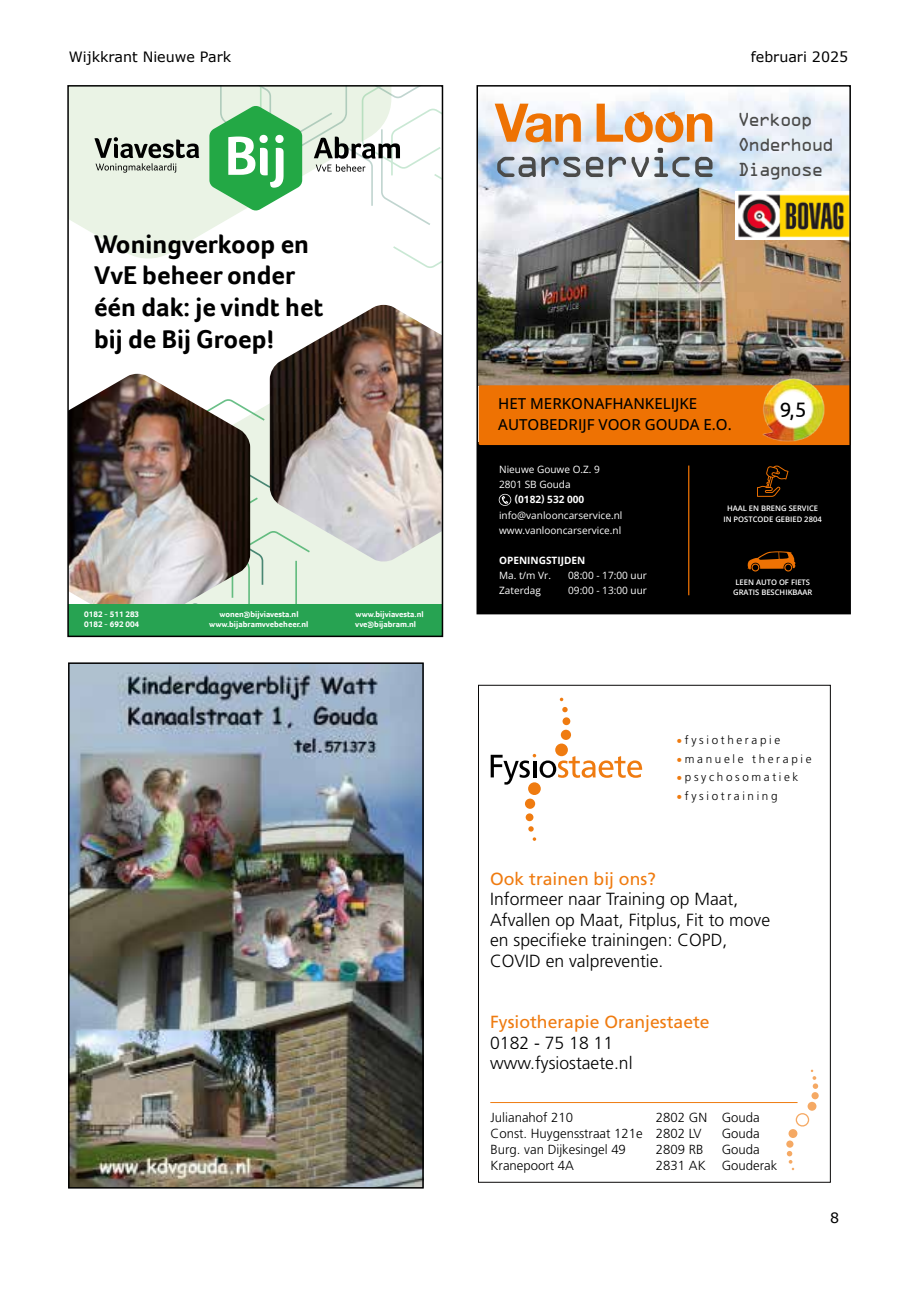
<style>
.page{position:relative;width:919px;height:1289px;background:#fff}
.page>*{position:absolute;margin:0;border:0;box-sizing:border-box;transform-origin:0 0}
.t1{font:700 26.4px/31.7px "Foco";color:#000}
.t2{font:20.85px "Ubuntu";color:#000}
.t3{font:300 17.55px/20.5px "Frutiger";color:#000}
.t4{font:17.55px "Frutiger";color:#ef7b10}
.t5{font:16.95px/25.2px "OCRA Std";letter-spacing:-.1em;color:#4a4a49}
.t6{font:500 15.15px/20.1px "Open Sans";color:#000}
.t7{font:14.25px "Verdana";color:#000}
.t8{font:300 13.2px/16px "Frutiger";color:#000}
.t9{font:300 11.7px "Frutiger";letter-spacing:.225em;color:#000}
.t10{font:10.05px/15.1px "Open Sans";color:#fff}
.t11{font:700 10.05px "Open Sans";color:#fff}
.t12{font:700 8.4px "Foco";color:#fff}
.t13{font:600 7.65px/10.5px "Open Sans";color:#fff;text-align:center}
.s1{font-weight:900;color:#ef7b10}
</style>
<div class="page">
<hr style="left:490px;top:1102px;width:307px;height:1px;background:#ef7b10">
<div style="left:528px;top:782px;width:12px;height:13px;background:#ef7b10;border-radius:50%"></div>
<div style="left:525px;top:798px;width:10px;height:10px;background:#ef7b10;border-radius:50%"></div>
<div style="left:525px;top:813px;width:8px;height:8px;background:#ef7b10;border-radius:50%"></div>
<svg style="left:528px;top:826px;width:5px;height:5px"></svg>
<div style="left:555px;top:743px;width:13px;height:13px;background:#ef7b10;border-radius:50%"></div>
<div style="left:560px;top:729px;width:11px;height:11px;background:#ef7b10;border-radius:50%"></div>
<div style="left:562px;top:717px;width:8px;height:8px;background:#ef7b10;border-radius:50%"></div>
<svg style="left:562px;top:707px;width:5px;height:5px"></svg>
<svg style="left:559px;top:697px;width:4px;height:4px"></svg>
<svg style="left:490px;top:753px;width:152px;height:31px"></svg>
<div style="left:788px;top:1129px;width:9px;height:8px;background:#f5a964;border-radius:50%"></div>
<div style="left:795px;top:1113px;width:14px;height:13px;border:1px solid #f5a964;border-radius:50%"></div>
<div style="left:786px;top:1140px;width:7px;height:7px;background:#f5a964;border-radius:50%"></div>
<svg style="left:786px;top:1150px;width:8px;height:20px"></svg>
<div style="left:807px;top:1101px;width:9px;height:9px;background:#f5a964;border-radius:50%"></div>
<div style="left:811px;top:1092px;width:7px;height:7px;background:#f5a964;border-radius:50%"></div>
<svg style="left:810px;top:1069px;width:8px;height:19px"></svg>
<img style="left:71px;top:665px;width:350px;height:520px">
<div style="left:68px;top:662px;width:356px;height:526px;border:2px solid #000"></div>
<div style="left:478px;top:441px;width:372px;height:172px;background:#000"></div>
<img style="left:479px;top:92px;width:368px;height:293px">
<svg style="left:494px;top:104px;width:86px;height:38px"></svg>
<svg style="left:596px;top:104px;width:116px;height:38px;background:#e9bb93"></svg>
<svg style="left:497px;top:157px;width:83px;height:20px;background:#959faa"></svg>
<svg style="left:586px;top:157px;width:62px;height:20px"></svg>
<svg style="left:654px;top:148px;width:35px;height:29px"></svg>
<svg style="left:695px;top:157px;width:17px;height:20px"></svg>
<div style="left:479px;top:385px;width:368px;height:60px;background:#ee7203"></div>
<img style="left:761px;top:376px;width:65px;height:69px">
<div style="left:775px;top:392px;width:35px;height:35px;background:#fff;border-radius:50%"></div>
<img style="left:735px;top:191px;width:112px;height:49px">
<svg style="left:498px;top:494px;width:13px;height:12px"></svg>
<svg style="left:747px;top:551px;width:48px;height:20px"></svg>
<svg style="left:757px;top:465px;width:31px;height:32px"></svg>
<hr style="left:688px;top:465px;width:1px;height:130px;background:#ee7203">
<div style="left:476px;top:85px;width:374px;height:529px;border:2px solid #000"></div>
<div style="left:317px;top:562px;width:123px;height:42px;background:#eaf3e5"></div>
<svg style="left:70px;top:88px;width:139px;height:171px;background:#ecf4e7"></svg>
<svg style="left:135px;top:373px;width:182px;height:231px;background:#e5f0e2"></svg>
<img style="left:70px;top:374px;width:180px;height:230px">
<div style="left:68px;top:604px;width:374px;height:32px;background:#27a352"></div>
<svg style="left:94px;top:137px;width:105px;height:36px;background:#a9b0a6"></svg>
<svg style="left:209px;top:88px;width:231px;height:180px"></svg>
<img style="left:270px;top:305px;width:170px;height:257px">
<div style="left:67px;top:85px;width:376px;height:552px;border:2px solid #000"></div>
<p class="t7" style="left:69px;top:47px;width:164px">Wijkkrant Nieuwe Park</p>
<p class="t7" style="left:750px;top:47px;width:99px">februari 2025</p>
<h1 class="t1" style="left:94px;top:228px;width:231px">Woningverkoop en<br>VvE beheer onder één dak: je vindt het bij de Bij Groep!</h1>
<p class="t12" style="left:84px;top:608px;width:57px">0182 - 511 283</p>
<p class="t12" style="left:219px;top:608px;width:81px">wonen@bijviavesta.nl</p>
<p class="t12" style="left:355px;top:608px;width:69px">www.bijviavesta.nl</p>
<p class="t12" style="left:84px;top:618px;width:57px">0182 - 692 004</p>
<p class="t12" style="left:209px;top:618px;width:100px">www.bijabramvvebeheer.nl</p>
<p class="t12" style="left:355px;top:618px;width:62px">vve@bijabram.nl</p>
<p class="t5" style="left:737px;top:108px;width:98px">Verkoop<br>Onderhoud<br>Diagnose</p>
<p class="t6" style="left:498px;top:393px;width:235px">HET MERKONAFHANKELIJKE<br>AUTOBEDRIJF VOOR GOUDA E.O.</p>
<p class="t2" style="left:779px;top:396px;width:28px">9,5</p>
<p class="t10" style="left:499px;top:462px;width:102px">Nieuwe Gouwe O.Z. 9<br>2801 SB Gouda</p>
<p class="t11" style="left:514px;top:493px;width:71px">(0182) 532 000</p>
<p class="t10" style="left:499px;top:507px;width:125px">info@vanlooncarservice.nl www.vanlooncarservice.nl</p>
<p class="t11" style="left:499px;top:553px;width:88px">OPENINGSTIJDEN</p>
<p class="t10" style="left:499px;top:567px;width:53px">Ma. t/m Vr.</p>
<p class="t10" style="left:568px;top:567px;width:80px">08:00 - 17:00 uur</p>
<p class="t10" style="left:499px;top:582px;width:43px">Zaterdag</p>
<p class="t10" style="left:568px;top:582px;width:80px">09:00 - 13:00 uur</p>
<p class="t13" style="left:723px;top:503px;width:100px">HAAL EN BRENG SERVICE<br>IN POSTCODE GEBIED 2804</p>
<p class="t13" style="left:733px;top:576px;width:81px">LEEN AUTO OF FIETS<br>GRATIS BESCHIKBAAR</p>
<p class="t9" style="left:676px;top:733px;width:105px"><span class="s1">•</span>fysiotherapie</p>
<p class="t9" style="left:676px;top:752px;width:137px"><span class="s1">•</span>manuele therapie</p>
<p class="t9" style="left:676px;top:770px;width:124px"><span class="s1">•</span>psychosomatiek</p>
<p class="t9" style="left:676px;top:789px;width:103px"><span class="s1">•</span>fysiotraining</p>
<p class="t4" style="left:490px;top:868px;width:167px">Ook trainen bij ons?</p>
<p class="t3" style="left:490px;top:889px;width:281px">Informeer naar Training op Maat,<br>Afvallen op Maat, Fitplus, Fit to move en specifieke trainingen: COPD,<br>COVID en valpreventie.</p>
<p class="t4" style="left:490px;top:1011px;width:221px">Fysiotherapie Oranjestaete</p>
<p class="t3" style="left:490px;top:1032px;width:144px">0182 - 75 18 11 www.fysiostaete.nl</p>
<p class="t8" style="left:490px;top:1109px;width:84px">Julianahof 210</p>
<p class="t8" style="left:490px;top:1109px;width:271px;text-indent:165px">2802 GN Gouda<br>Const. Huygensstraat 121e 2802 LV</p>
<p class="t8" style="left:721px;top:1125px;width:40px">Gouda</p>
<p class="t8" style="left:490px;top:1141px;width:137px">Burg. van Dijkesingel 49</p>
<p class="t8" style="left:656px;top:1141px;width:49px">2809 RB</p>
<p class="t8" style="left:721px;top:1141px;width:40px">Gouda</p>
<p class="t8" style="left:490px;top:1157px;width:85px">Kranepoort 4A</p>
<p class="t8" style="left:656px;top:1157px;width:123px">2831 AK Gouderak</p>
<p class="t7" style="left:830px;top:1208px;width:11px">8</p>
</div>
